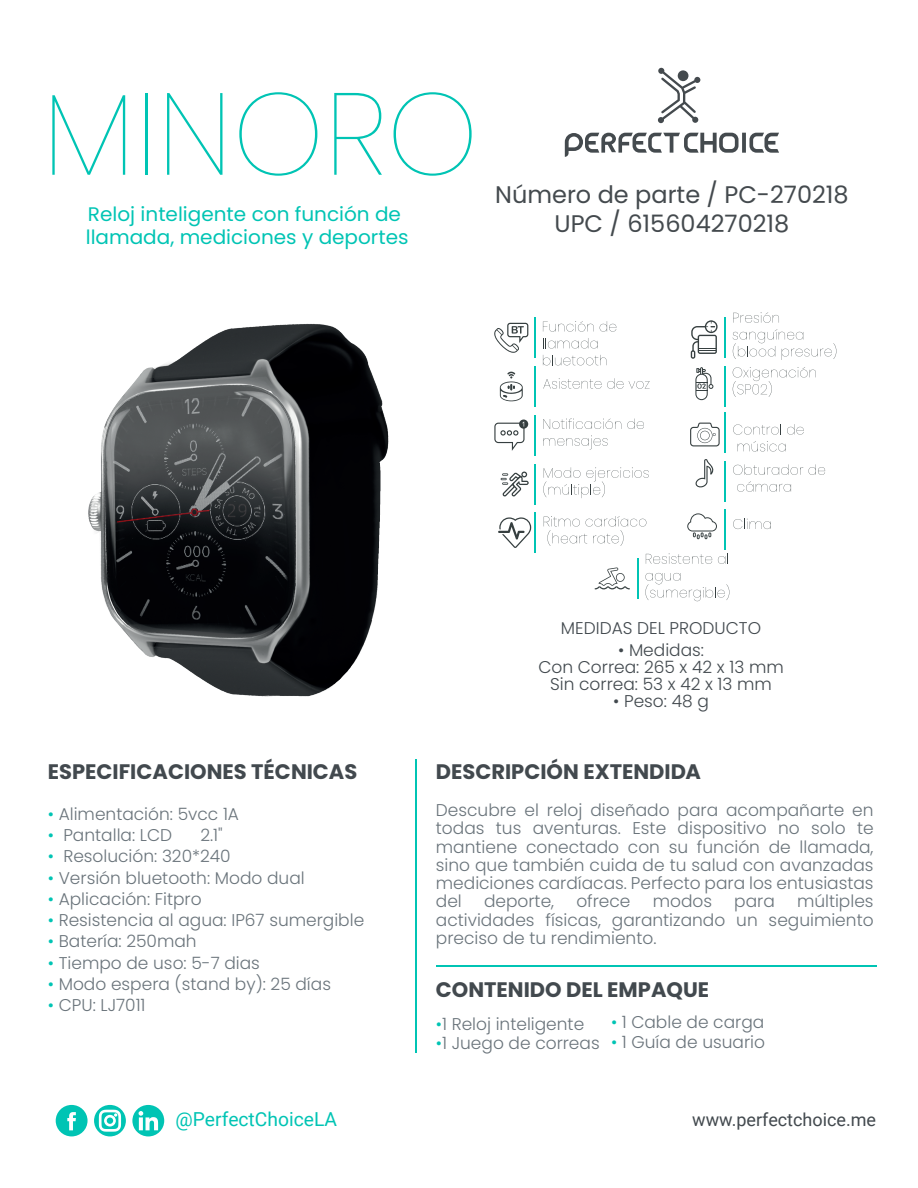
<style>
.page{position:relative;width:918px;height:1188px;background:#fff}
.page>*{position:absolute;margin:0;border:0;box-sizing:border-box;transform-origin:0 0}
.t1{font:100 116.25px "Poppins";color:#00c4b4}
.t2{font:24px/28.8px "Poppins";color:#444a4e;text-align:center}
.t3{font:700 21px "Poppins";color:#42494e}
.t4{font:19.65px/23.5px "Poppins";color:#00c4b4}
.t5{font:19.2px "Roboto";color:#00c4b4}
.t6{font:18px "Roboto";color:#42494e}
.t7{font:300 16.95px/18.3px "Poppins";color:#6a747b;text-align:justify}
.t8{font:300 16.95px/17px "Poppins";color:#42494e;text-align:center}
.s1{color:#00c4b4}
</style>
<div class="page">
<svg style="left:132px;top:1105px;width:32px;height:31px"></svg>
<svg style="left:56px;top:1105px;width:32px;height:31px"></svg>
<svg style="left:94px;top:1105px;width:32px;height:31px"></svg>
<svg style="left:565px;top:133px;width:214px;height:24px"></svg>
<svg style="left:658px;top:68px;width:42px;height:55px"></svg>
<hr style="left:416px;top:760px;width:1px;height:293px;background:#00c4b4">
<hr style="left:436px;top:965px;width:440px;height:2px;background:#00c4b4">
<img style="left:88px;top:323px;width:301px;height:374px">
<svg style="left:501px;top:472px;width:28px;height:24px"></svg>
<svg style="left:691px;top:320px;width:27px;height:39px"></svg>
<svg style="left:696px;top:459px;width:18px;height:29px"></svg>
<svg style="left:498px;top:517px;width:33px;height:31px"></svg>
<svg style="left:543px;top:419px;width:78px;height:10px"></svg>
<svg style="left:627px;top:419px;width:17px;height:10px"></svg>
<svg style="left:543px;top:435px;width:65px;height:14px"></svg>
<svg style="left:543px;top:321px;width:51px;height:11px"></svg>
<svg style="left:600px;top:321px;width:16px;height:11px"></svg>
<svg style="left:543px;top:338px;width:55px;height:10px"></svg>
<svg style="left:543px;top:355px;width:63px;height:10px"></svg>
<svg style="left:544px;top:516px;width:102px;height:30px"></svg>
<svg style="left:543px;top:378px;width:80px;height:11px"></svg>
<svg style="left:629px;top:381px;width:21px;height:8px"></svg>
<svg style="left:543px;top:467px;width:106px;height:31px"></svg>
<svg style="left:733px;top:312px;width:46px;height:11px"></svg>
<svg style="left:733px;top:329px;width:103px;height:31px"></svg>
<hr style="left:534px;top:318px;width:2px;height:40px;background:#00c4b4">
<hr style="left:534px;top:366px;width:2px;height:41px;background:#00c4b4">
<hr style="left:534px;top:415px;width:2px;height:40px;background:#00c4b4">
<hr style="left:534px;top:464px;width:2px;height:40px;background:#00c4b4">
<hr style="left:725px;top:317px;width:1px;height:41px;background:#00c4b4">
<hr style="left:534px;top:512px;width:2px;height:41px;background:#00c4b4">
<svg style="left:494px;top:323px;width:34px;height:30px"></svg>
<svg style="left:500px;top:372px;width:23px;height:29px"></svg>
<svg style="left:519px;top:420px;width:9px;height:9px"></svg>
<svg style="left:494px;top:422px;width:31px;height:29px"></svg>
<svg style="left:733px;top:464px;width:70px;height:11px"></svg>
<svg style="left:809px;top:464px;width:16px;height:11px"></svg>
<svg style="left:737px;top:481px;width:54px;height:11px"></svg>
<hr style="left:725px;top:461px;width:1px;height:40px;background:#00c4b4">
<svg style="left:733px;top:367px;width:83px;height:30px"></svg>
<hr style="left:725px;top:412px;width:1px;height:41px;background:#00c4b4">
<svg style="left:733px;top:424px;width:71px;height:11px"></svg>
<svg style="left:738px;top:441px;width:48px;height:11px"></svg>
<svg style="left:695px;top:367px;width:18px;height:33px"></svg>
<hr style="left:725px;top:366px;width:1px;height:40px;background:#00c4b4">
<svg style="left:690px;top:423px;width:30px;height:23px"></svg>
<svg style="left:646px;top:553px;width:66px;height:11px"></svg>
<svg style="left:718px;top:553px;width:10px;height:11px"></svg>
<svg style="left:645px;top:573px;width:84px;height:28px"></svg>
<svg style="left:595px;top:567px;width:35px;height:22px"></svg>
<hr style="left:637px;top:558px;width:1px;height:41px;background:#00c4b4">
<hr style="left:725px;top:510px;width:1px;height:40px;background:#00c4b4">
<svg style="left:733px;top:519px;width:38px;height:10px"></svg>
<svg style="left:687px;top:513px;width:30px;height:26px"></svg>
<h1 class="t1" style="left:42px;top:67px;width:438px">MINORO</h1>
<p class="t4" style="left:86px;top:202px;width:324px">Reloj inteligente con función de llamada, mediciones y deportes</p>
<h2 class="t2" style="left:495px;top:181px;width:355px">Número de parte / PC-270218<br>UPC / 615604270218</h2>
<p class="t8" style="left:561px;top:620px;width:202px">MEDIDAS DEL PRODUCTO</p>
<p class="t8" style="left:538px;top:642px;width:247px">• Medidas:<br>Con Correa: 265 x 42 x 13 mm<br>Sin correa: 53 x 42 x 13 mm</p>
<p class="t8" style="left:613px;top:693px;width:97px">• Peso: 48 g</p>
<p class="t3" style="left:48px;top:760px;width:311px">ESPECIFICACIONES TÉCNICAS</p>
<p class="t7" style="left:48px;top:805px;width:193px"><span class="s1">•</span> Alimentación: 5vcc 1A</p>
<p class="t7" style="left:48px;top:826px;width:126px"><span class="s1">•</span> Pantalla: LCD</p>
<p class="t7" style="left:200px;top:826px;width:24px">2.1"</p>
<p class="t7" style="left:48px;top:847px;width:184px"><span class="s1">•</span> Resolución: 320*240</p>
<p class="t7" style="left:48px;top:869px;width:258px"><span class="s1">•</span> Versión bluetooth: Modo dual</p>
<p class="t7" style="left:48px;top:890px;width:155px"><span class="s1">•</span> Aplicación: Fitpro</p>
<p class="t7" style="left:48px;top:911px;width:318px"><span class="s1">•</span> Resistencia al agua: IP67 sumergible</p>
<p class="t7" style="left:48px;top:932px;width:150px"><span class="s1">•</span> Batería: 250mah</p>
<p class="t7" style="left:48px;top:954px;width:214px"><span class="s1">•</span> Tiempo de uso: 5-7 dias</p>
<p class="t7" style="left:48px;top:975px;width:285px"><span class="s1">•</span> Modo espera (stand by): 25 días</p>
<p class="t7" style="left:48px;top:996px;width:99px"><span class="s1">•</span> CPU: LJ7011</p>
<p class="t5" style="left:176px;top:1106px;width:163px">@PerfectChoiceLA</p>
<p class="t3" style="left:436px;top:760px;width:266px">DESCRIPCIÓN EXTENDIDA</p>
<p class="t7" style="left:436px;top:801px;width:439px">Descubre el reloj diseñado para acompañarte en todas tus aventuras. Este dispositivo no solo te mantiene conectado con su función de llamada, sino que también cuida de tu salud con avanzadas mediciones cardíacas. Perfecto para los entusiastas del</p>
<p class="t7" style="left:436px;top:892px;width:439px;text-indent:361px">múltiples actividades físicas, garantizando un seguimiento preciso de tu rendimiento.</p>
<p class="t7" style="left:484px;top:892px;width:72px">deporte,</p>
<p class="t7" style="left:576px;top:892px;width:56px">ofrece</p>
<p class="t7" style="left:653px;top:892px;width:61px">modos</p>
<p class="t7" style="left:734px;top:892px;width:42px">para</p>
<p class="t3" style="left:436px;top:978px;width:275px">CONTENIDO DEL EMPAQUE</p>
<p class="t7" style="left:436px;top:1015px;width:150px"><span class="s1">•</span>1 Reloj inteligente</p>
<p class="t7" style="left:436px;top:1034px;width:165px"><span class="s1">•</span>1 Juego de correas</p>
<p class="t7" style="left:611px;top:1013px;width:155px"><span class="s1">•</span> 1 Cable de carga</p>
<p class="t7" style="left:611px;top:1033px;width:155px"><span class="s1">•</span> 1 Guía de usuario</p>
<p class="t6" style="left:692px;top:1107px;width:185px">www.perfectchoice.me</p>
</div>
